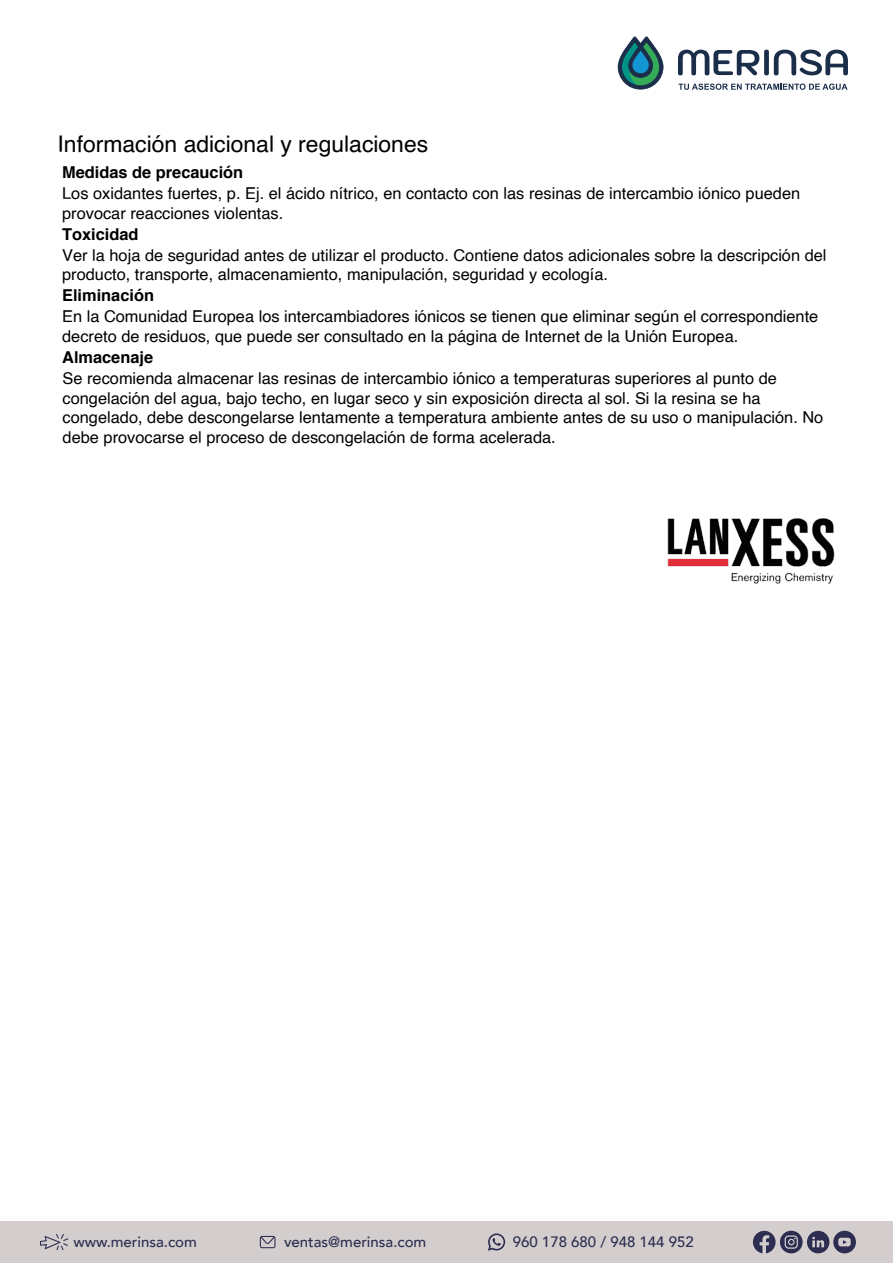
<style>
.page{position:relative;width:893px;height:1263px;background:#fff}
.page>*{position:absolute;margin:0;border:0;box-sizing:border-box;transform-origin:0 0}
.t1{font:22.95px "Helvetica";color:#000}
.t2{font:16.35px/19.6px "Helvetica";color:#000}
.t3{font:700 16.35px "Helvetica";color:#000}
.t4{font:500 15px "Avenir";color:#2d2d51}
</style>
<div class="page">
<img style="left:667px;top:518px;width:168px;height:66px">
<div style="left:0;top:1221px;width:893px;height:42px;background:#d3cecd"></div>
<svg style="left:40px;top:1234px;width:28px;height:16px"></svg>
<svg style="left:260px;top:1236px;width:15px;height:12px"></svg>
<svg style="left:488px;top:1233px;width:17px;height:18px"></svg>
<svg style="left:753px;top:1231px;width:103px;height:22px"></svg>
<svg style="left:678px;top:50px;width:170px;height:25px"></svg>
<svg style="left:678px;top:84px;width:169px;height:6px"></svg>
<svg style="left:618px;top:36px;width:45px;height:54px"></svg>
<h1 class="t1" style="left:58px;top:127px;width:372px">Información adicional y regulaciones</h1>
<p class="t3" style="left:62px;top:162px;width:183px">Medidas de precaución</p>
<p class="t2" style="left:62px;top:184px;width:739px">Los oxidantes fuertes, p. Ej. el ácido nítrico, en contacto con las resinas de intercambio iónico pueden provocar reacciones violentas.</p>
<p class="t3" style="left:62px;top:224px;width:78px">Toxicidad</p>
<p class="t2" style="left:62px;top:246px;width:766px">Ver la hoja de seguridad antes de utilizar el producto. Contiene datos adicionales sobre la descripción del producto, transporte, almacenamiento, manipulación, seguridad y ecología.</p>
<p class="t3" style="left:62px;top:285px;width:93px">Eliminación</p>
<p class="t2" style="left:62px;top:307px;width:758px">En la Comunidad Europea los intercambiadores iónicos se tienen que eliminar según el correspondiente decreto de residuos, que puede ser consultado en la página de Internet de la Unión Europea.</p>
<p class="t3" style="left:62px;top:347px;width:92px">Almacenaje</p>
<p class="t2" style="left:63px;top:369px;width:762px">Se recomienda almacenar las resinas de intercambio iónico a temperaturas superiores al punto de congelación del agua, bajo techo, en lugar seco y sin exposición directa al sol. Si la resina se ha congelado, debe descongelarse lentamente a temperatura ambiente antes de su uso o manipulación. No debe provocarse el proceso de descongelación de forma acelerada.</p>
<p class="t4" style="left:73px;top:1228px;width:125px">www.merinsa.com</p>
<p class="t4" style="left:284px;top:1228px;width:144px">ventas@merinsa.com</p>
<p class="t4" style="left:513px;top:1228px;width:182px">960 178 680 / 948 144 952</p>
</div>
